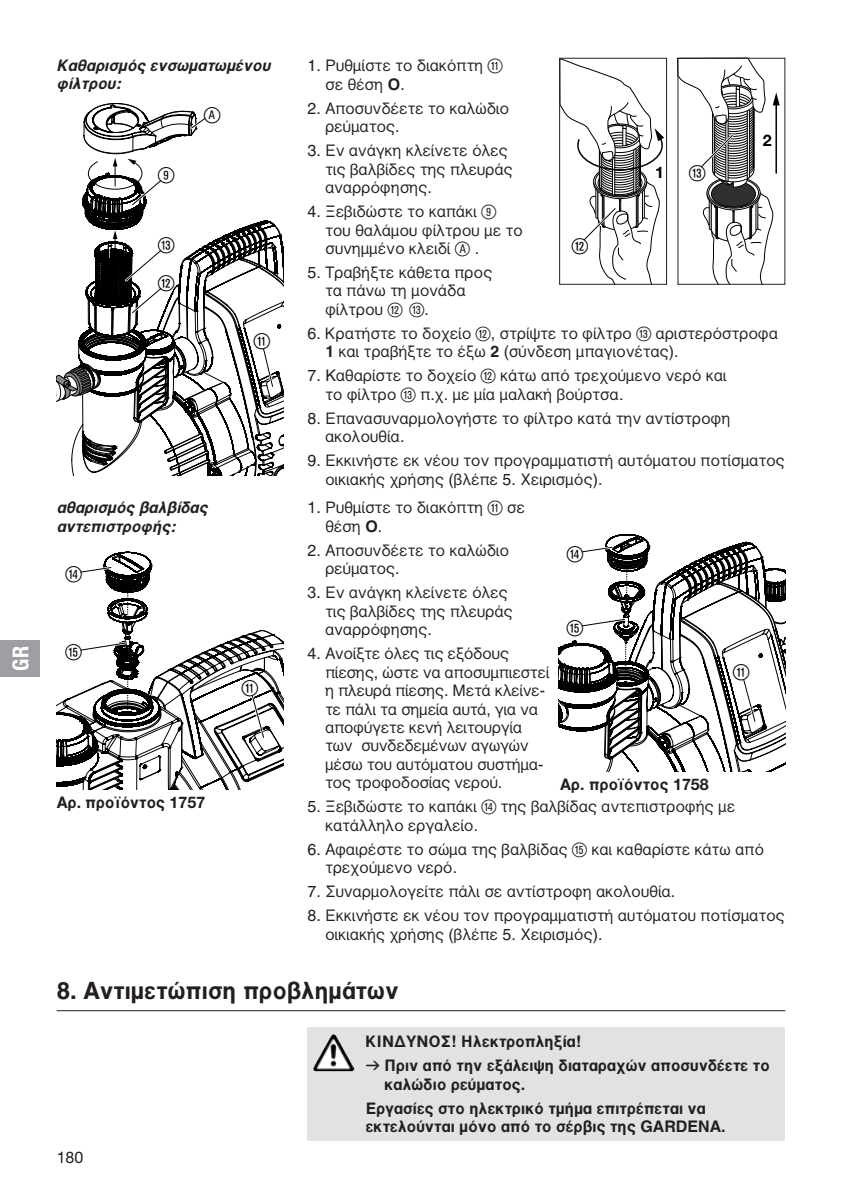
<style>
.page{position:relative;width:842px;height:1191px;background:#fff}
.page>*{position:absolute;margin:0;border:0;box-sizing:border-box;transform-origin:0 0}
.t1{font:24px "GARDENA Pro GRE Bold";color:#231f20}
.t2{font:22px "Ziffernim Kreisund Quadrat BQ";color:#000}
.t3{font:22px "GARDENA Pro Bo Cond";color:#fff}
.t4{font:16px/18.4px "GARDENA Pro GRE Regular";color:#231f20}
.t5{font:16px/24px "GARDENA Pro GRE Bold";color:#231f20}
.t6{font:16px/18.4px "GARDENA Pro GRE Bo Ita";color:#231f20}
.t7{font:16px "GARDENA Pro";color:#231f20}
.t8{font:700 16px "GARDENA Pro";color:#000}
.s1{font-family:"GARDENA Pro";font-weight:700}
.s2{font-family:"Ziffernim Kreisund Quadrat BQ";font-size:20px}
.s3{font-family:"GARDENA Pro GRE Bold"}
.s4{font-family:"GARDENA Pro";font-stretch:condensed;font-size:12px}
.s5{font-family:"GARDENA Pro"}
.s6{font-family:"Formdruck"}
</style>
<div class="page">
<div style="left:0;top:640px;width:40px;height:36px;background:#9d9fa2"></div>
<svg style="left:57px;top:103px;width:226px;height:373px"></svg>
<svg style="left:561px;top:60px;width:103px;height:223px"></svg>
<svg style="left:679px;top:60px;width:101px;height:223px"></svg>
<div style="left:559px;top:58px;width:108px;height:227px;border:1px solid #231f20"></div>
<div style="left:677px;top:58px;width:108px;height:227px;border:1px solid #231f20"></div>
<svg style="left:103px;top:551px;width:50px;height:41px"></svg>
<svg style="left:80px;top:565px;width:34px;height:10px"></svg>
<svg style="left:57px;top:592px;width:226px;height:197px"></svg>
<svg style="left:558px;top:534px;width:227px;height:237px"></svg>
<div style="left:308px;top:1027px;width:477px;height:113px;background:#e1e2e4"></div>
<hr style="left:57px;top:1010px;width:728px;height:1px;background:#231f20">
<img style="left:313px;top:1034px;width:20px;height:37px">
<h2 class="t3" style="left:7px;top:670px;width:26px;rotate:-90deg">GR</h2>
<p class="t6" style="left:57px;top:56px;width:215px">Καθαρισμός ενσωματωμένου φίλτρου:</p>
<h2 class="t2" style="left:158px;top:162px;width:18px">9</h2>
<h2 class="t2" style="left:158px;top:232px;width:18px">E</h2>
<h2 class="t2" style="left:158px;top:270px;width:18px">W</h2>
<h2 class="t2" style="left:204px;top:102px;width:18px">ß<sup>A</sup></h2>
<h2 class="t2" style="left:254px;top:328px;width:18px">Q</h2>
<p class="t6" style="left:57px;top:498px;width:152px">αθαρισμός βαλβίδας αντεπιστροφής:</p>
<h2 class="t2" style="left:65px;top:562px;width:18px">R</h2>
<h2 class="t2" style="left:65px;top:640px;width:18px">T</h2>
<h2 class="t2" style="left:242px;top:675px;width:18px">Q</h2>
<p class="t5" style="left:57px;top:790px;width:150px">Αρ. προϊόντος <span class="s1">1757</span></p>
<p class="t4" style="left:325px;top:56px;width:179px;text-indent:-18px">1. Ρυθμίστε το διακόπτη <span class="s2">Q </span>σε θέση <span class="s3">O</span>.</p>
<p class="t4" style="left:325px;top:99px;width:186px;text-indent:-18px">2. Αποσυνδέετε το καλώδιο ρεύματος.</p>
<p class="t4" style="left:325px;top:141px;width:189px;text-indent:-18px">3. Εν ανάγκη κλείνετε όλες τις βαλβίδες της πλευράς αναρρόφησης.</p>
<p class="t4" style="left:325px;top:202px;width:199px;text-indent:-18px">4. Ξεβιδώστε το καπάκι <span class="s2">9 </span>του θαλάμου φίλτρου με το συνημμένο κλειδί <span class="s2">ß</span><span class="s4">A</span> .</p>
<p class="t4" style="left:325px;top:263px;width:168px;text-indent:-18px">5. Τραβήξτε κάθετα προς τα πάνω τη μονάδα φίλτρου <span class="s2">W E</span>.</p>
<p class="t4" style="left:325px;top:324px;width:454px;text-indent:-18px">6. Κρατήστε το δοχείο <span class="s2">W</span>, στρίψτε το φίλτρο <span class="s2">E</span> αριστερόστροφα<br><span class="s3">1</span> και τραβήξτε το έξω <span class="s3">2</span> (σύνδεση μπαγιονέτας).</p>
<p class="t4" style="left:325px;top:366px;width:403px;text-indent:-18px">7. Kαθαρίστε το δοχείο <span class="s2">W</span> κάτω από τρεχούμενο νερό και το φίλτρο <span class="s2">E</span> π.χ. με μία μαλακή βούρτσα.</p>
<p class="t4" style="left:325px;top:409px;width:407px;text-indent:-18px">8. Επανασυναρμολογήστε το φίλτρο κατά την αντίστροφη ακολουθία.</p>
<p class="t4" style="left:325px;top:451px;width:461px;text-indent:-18px">9. Εκκινήστε εκ νέου τον προγραμματιστή αυτόματου ποτίσματος οικιακής χρήσης (βλέπε 5. Χειρισμός).</p>
<p class="t8" style="left:763px;top:130px;width:10px">2</p>
<h2 class="t2" style="left:689px;top:160px;width:18px">E</h2>
<p class="t8" style="left:655px;top:162px;width:10px">1</p>
<h2 class="t2" style="left:572px;top:233px;width:18px">W</h2>
<p class="t4" style="left:325px;top:498px;width:201px;text-indent:-18px"><span class="s5">1.</span> Ρυθμίστε το διακόπτη <span class="s2">Q</span> σε θέση <span class="s3">O</span>.</p>
<p class="t4" style="left:325px;top:541px;width:186px;text-indent:-18px">2. Αποσυνδέετε το καλώδιο ρεύματος.</p>
<p class="t4" style="left:325px;top:583px;width:189px;text-indent:-18px"><span class="s5">3.</span> Εν ανάγκη κλείνετε όλες τις βαλβίδες της πλευράς αναρρόφησης.</p>
<p class="t4" style="left:325px;top:644px;width:226px;text-indent:-18px">4. Ανοίξτε όλες τις εξόδους πίεσης, ώστε να αποσυμπιεστεί η πλευρά πίεσης. Μετά κλείνε&shy;τε πάλι τα σημεία αυτά, για να αποφύγετε κενή λειτουργία των συνδεδεμένων αγωγών μέσω του αυτόματου συστήμα&shy;τος τροφοδοσίας νερού.</p>
<p class="t4" style="left:325px;top:797px;width:411px;text-indent:-18px">5. Ξεβιδώστε το καπάκι <span class="s2">R</span> της βαλβίδας αντεπιστροφής με κατάλληλο εργαλείο.</p>
<p class="t4" style="left:325px;top:840px;width:440px;text-indent:-18px">6. Αφαιρέστε το σώμα της βαλβίδας <span class="s2">T</span> και καθαρίστε κάτω από τρεχούμενο νερό.</p>
<p class="t4" style="left:308px;top:882px;width:369px">7. Συναρμολογείτε πάλι σε αντίστροφη ακολουθία.</p>
<p class="t4" style="left:325px;top:906px;width:461px;text-indent:-18px"><span class="s5">8.</span> Εκκινήστε εκ νέου τον προγραμματιστή αυτόματου ποτίσματος οικιακής χρήσης (βλέπε 5. Χειρισμός).</p>
<h2 class="t2" style="left:567px;top:542px;width:18px">R</h2>
<h2 class="t2" style="left:567px;top:616px;width:18px">T</h2>
<h2 class="t2" style="left:733px;top:659px;width:18px">Q</h2>
<p class="t5" style="left:560px;top:772px;width:150px">Αρ. προϊόντος <span class="s1">1758</span></p>
<h1 class="t1" style="left:57px;top:976px;width:344px">8. Αντιμετώπιση προβλημάτων</h1>
<p class="t5" style="left:366px;top:1029px;width:23px">Κίνδυνος</p>
<p class="t5" style="left:366px;top:1029px;width:406px;text-indent:86px">! Ηλεκτροπληξία!<br><span class="s6">v</span> Πριν από την εξάλειψη διαταραχών αποσυνδέετε το</p>
<p class="t5" style="left:366px;top:1071px;width:342px;text-indent:19px">καλώδιο ρεύματος.<br>Εργασίες στο ηλεκτρικό τμήμα επιτρέπεται να</p>
<p class="t5" style="left:366px;top:1114px;width:361px">εκτελούνται μόνο από το σέρβις της GARDENA.</p>
<p class="t7" style="left:57px;top:1147px;width:28px">180</p>
</div>
